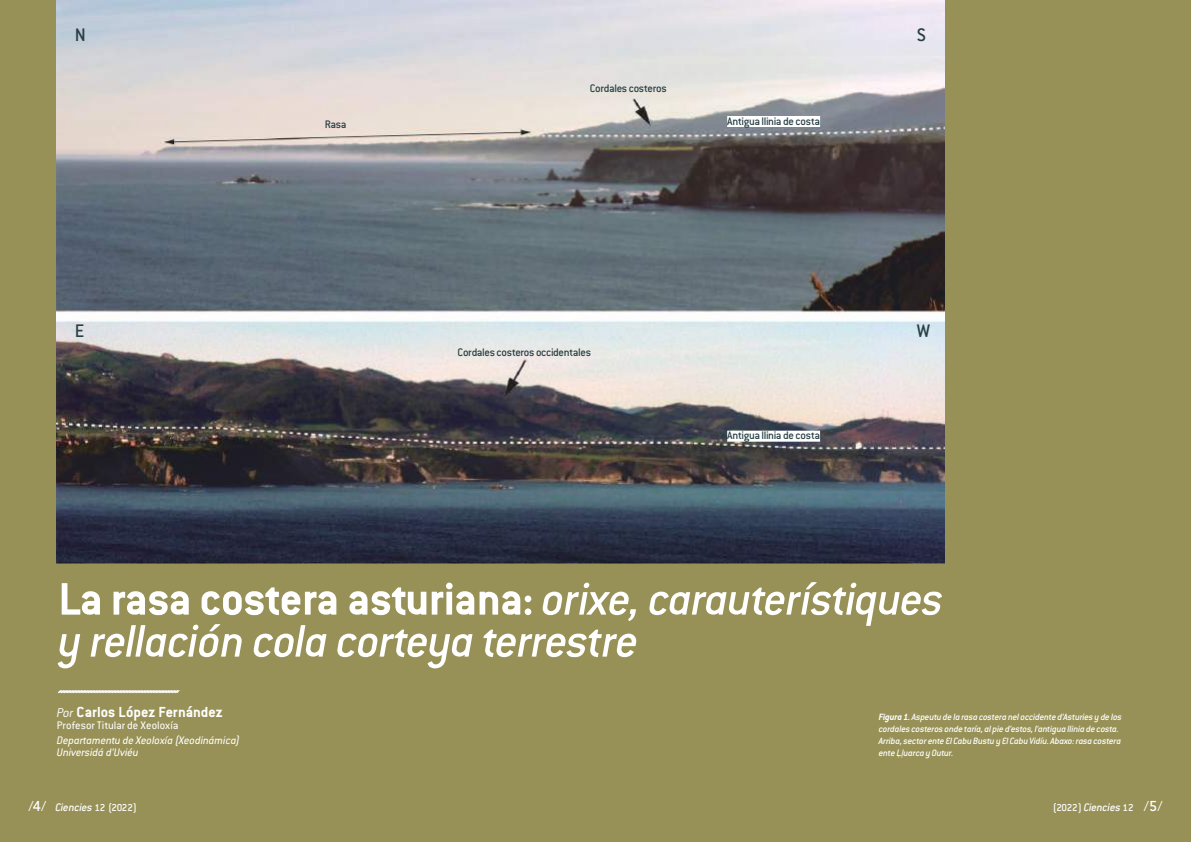
<style>
.page{position:relative;width:1191px;height:842px;background:#fff}
.page>*{position:absolute;margin:0;border:0;box-sizing:border-box;transform-origin:0 0}
.t1{font:italic 500 50px/42px "Conduit ITC Std";letter-spacing:-.025em;color:#fff}
.t2{font:500 20px "Conduit ITC Std";color:#284045}
.t3{font:700 16px "Conduit ITC Std";color:#fff}
.t4{font:500 12px "Conduit ITC Std";letter-spacing:-.03em;color:#284045}
.t5{font:italic 12px/12px "Conduit ITC Std";color:#fff}
.t6{font:12px "Conduit ITC Std";letter-spacing:.005em;color:#fff}
.t7{font:italic 500 12px "Conduit ITC Std";letter-spacing:-.01em;color:#fff}
.t8{font:500 11px "Conduit ITC Std";letter-spacing:-.025em;color:#fff}
.t9{font:italic 500 10px/12px "Conduit ITC Std";letter-spacing:-.015em;color:#fff}
.s1{font-weight:700;font-style:normal}
.s2{font-weight:300;font-style:italic;font-size:14px}
.s3{font-weight:700}
.s4{font-family:"Arial";font-weight:400;font-size:9px}
.s5{font-style:normal;font-size:16px}
.s6{font-style:normal;font-size:11px}
.s7{font-style:italic;font-size:12px}
.s8{font-size:16px}
</style>
<div class="page">
<div style="left:0;top:0;width:1190px;height:842px;background:#989157"></div>
<img style="left:57px;top:0;width:887px;height:563px">
<svg style="left:57px;top:690px;width:123px;height:4px"></svg>
<div style="left:727px;top:116px;width:93px;height:11px;background:#fff"></div>
<div style="left:727px;top:431px;width:93px;height:11px;background:#fff"></div>
<h2 class="t2" style="left:75px;top:23px;width:13px">N</h2>
<h2 class="t2" style="left:75px;top:318px;width:11px">E</h2>
<p class="t4" style="left:325px;top:117px;width:23px">Rasa</p>
<p class="t4" style="left:590px;top:81px;width:78px">Cordales costeros</p>
<p class="t4" style="left:727px;top:113px;width:94px">Antigua llinia de costa</p>
<p class="t4" style="left:457px;top:345px;width:135px">Cordales costeros occidentales</p>
<p class="t4" style="left:727px;top:428px;width:94px">Antigua llinia de costa</p>
<h2 class="t2" style="left:917px;top:23px;width:11px">S</h2>
<h2 class="t2" style="left:917px;top:318px;width:15px">W</h2>
<h1 class="t1" style="left:58px;top:576px;width:887px"><span class="s1">La rasa costera asturiana:</span> orixe, carauterístiques y rellación cola corteya terrestre</h1>
<h3 class="t3" style="left:57px;top:703px;width:168px"><span class="s2">Por</span> Carlos López Fernández</h3>
<p class="t6" style="left:57px;top:718px;width:123px">Profesor Titular de Xeoloxía</p>
<p class="t5" style="left:57px;top:734px;width:185px">Departamentu de Xeoloxía (Xeodinámica)<br>Universidá d’Uviéu</p>
<p class="t9" style="left:879px;top:711px;width:245px"><span class="s3">Figura 1.</span> Aspeutu de la rasa costera nel occidente d’Asturies y de los cordales costeros onde taría, al pie d’estos, l’antigua llinia de costa.<br>Arriba, sector ente El Cabu Bustu y El Cabu Vidíu. Abaxo: rasa costera ente <span class="s4">Ḷḷ</span>uarca y Outur.</p>
<p class="t7" style="left:28px;top:799px;width:110px"><span class="s5">/4/</span> Ciencies <span class="s6">12 (2022)</span></p>
<p class="t8" style="left:1052px;top:800px;width:111px">(2022) <span class="s7">Ciencies</span> 12 <span class="s8">/5/</span></p>
</div>
